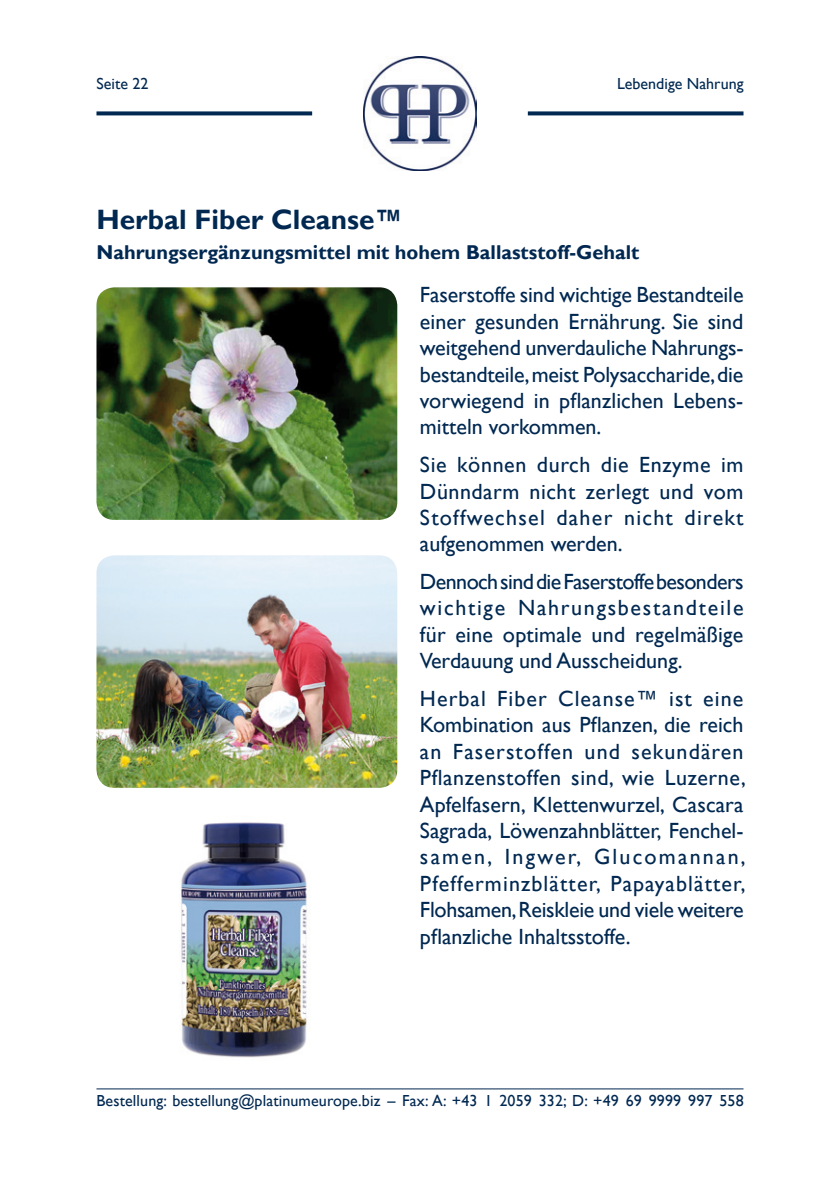
<style>
.page{position:relative;width:840px;height:1191px;background:#fff}
.page>*{position:absolute;margin:0;border:0;box-sizing:border-box;transform-origin:0 0}
.t1{font:700 28px "Gill Sans";color:#002851}
.t2{font:22px/26.4px "Gill Sans";color:#002851;text-align:justify}
.t3{font:700 20px "Gill Sans";color:#002851}
.t4{font:16px "Gill Sans";letter-spacing:.01em;color:#002851}
</style>
<div class="page">
<img style="left:363px;top:57px;width:113px;height:113px">
<svg style="left:96px;top:111px;width:216px;height:4px"></svg>
<svg style="left:527px;top:111px;width:216px;height:4px"></svg>
<hr style="left:96px;top:1088px;width:647px;height:1px;background:#002851">
<img style="left:96px;top:287px;width:301px;height:233px">
<img style="left:96px;top:555px;width:301px;height:233px">
<img style="left:181px;top:822px;width:126px;height:236px">
<p class="t4" style="left:96px;top:75px;width:53px">Seite 22</p>
<p class="t4" style="left:616px;top:75px;width:128px">Lebendige Nahrung</p>
<p class="t1" style="left:96px;top:203px;width:307px">Herbal Fiber Cleanse™</p>
<p class="t3" style="left:96px;top:240px;width:544px">Nahrungsergänzungsmittel mit hohem Ballaststoff-Gehalt</p>
<p class="t2" style="left:420px;top:282px;width:325px">Faserstoffe sind wichtige Bestandteile einer gesunden Ernährung. Sie sind weitgehend unverdauliche Nahrungs&shy;bestandteile, meist Polysaccharide, die vorwiegend in pflanzlichen Lebens&shy;mitteln vorkommen.</p>
<p class="t2" style="left:420px;top:452px;width:325px">Sie können durch die Enzyme im Dünndarm nicht zerlegt und vom Stoffwechsel daher nicht direkt aufgenommen werden.</p>
<p class="t2" style="left:420px;top:569px;width:325px">Dennoch sind die Faserstoffe besonders wichtige Nahrungsbestandteile für eine optimale und regelmäßige Verdauung und Ausscheidung.</p>
<p class="t2" style="left:420px;top:686px;width:327px">Herbal Fiber Cleanse™ ist eine Kombination aus Pflanzen, die reich an Faserstoffen und sekundären Pflanzenstoffen sind, wie Luzerne, Apfelfasern, Klettenwurzel, Cascara Sagrada, Löwenzahnblätter, Fenchel&shy;samen, Ingwer, Glucomannan, Pfefferminzblätter, Papayablätter, Flohsamen, Reiskleie und viele weitere pflanzliche Inhaltsstoffe.</p>
<p class="t4" style="left:96px;top:1091px;width:648px">Bestellung: bestellung@platinumeurope.biz – Fax: A: +43 1 2059 332; D: +49 69 9999 997 558</p>
</div>
